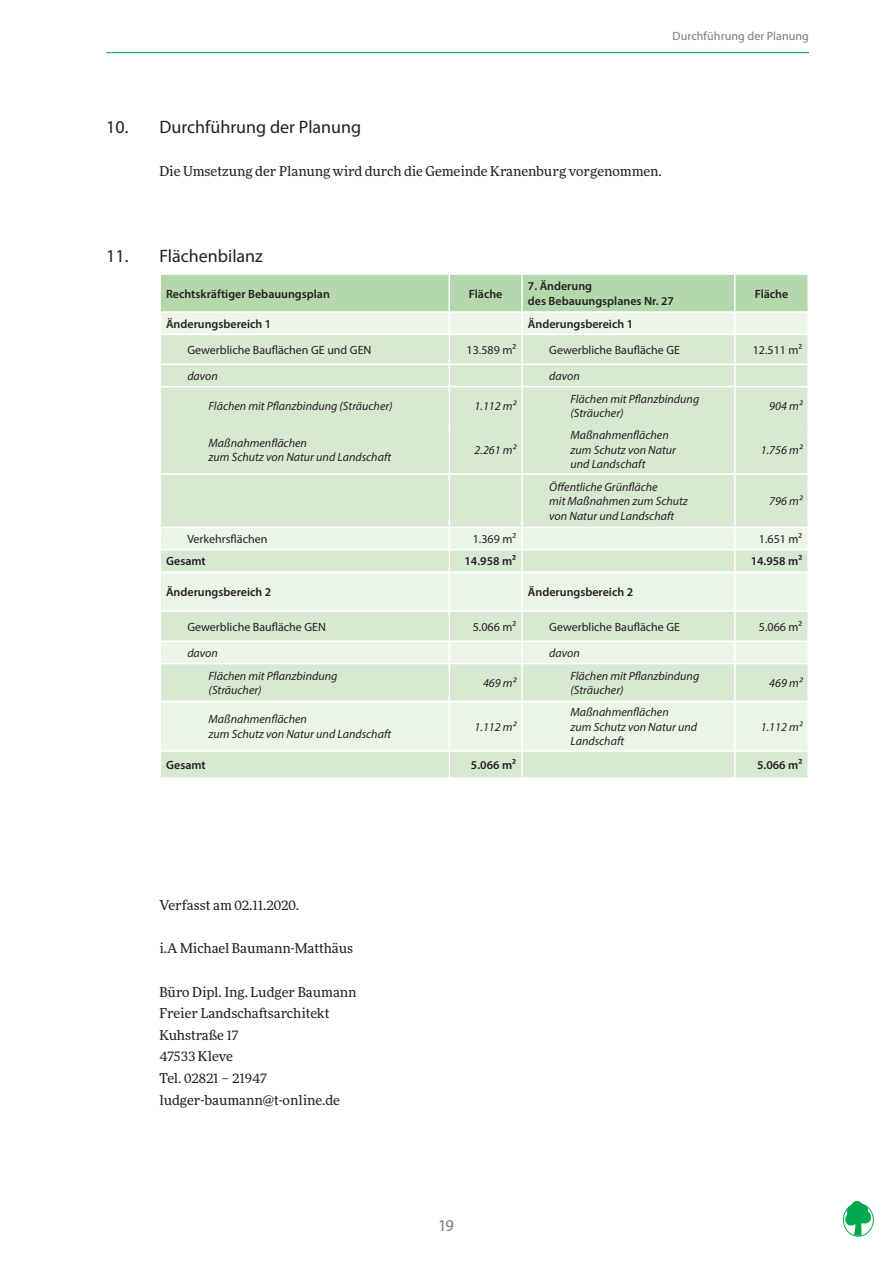
<style>
.page{position:relative;width:893px;height:1263px;background:#fff}
.page>*{position:absolute;margin:0;border:0;box-sizing:border-box;transform-origin:0 0}
.t1{font:18px "Myriad Pro";color:#231f20}
.t2{font:16.5px "Myriad Pro";color:#76787b}
.Fließtext{font:13.5px/21.6px "More Pro";color:#231f20}
.Tabellentext{font:italic 12px/14.4px "Myriad Pro";color:#231f20}
.Tabellentext-2{font:12px "Myriad Pro";color:#231f20}
.Tabellentext-3{font:600 12px "Myriad Pro";color:#231f20}
.Tabellenüberschrift{font:600 12px/14.4px "Myriad Pro";color:#231f20}
.t3{font:12px "Myriad Pro";letter-spacing:.005em;color:#76787b}
</style>
<div class="page">
<hr style="left:106px;top:52px;width:703px;height:1px;background:#009c33">
<svg style="left:845px;top:1201px;width:26px;height:35px"></svg>
<div style="left:843px;top:1203px;width:31px;height:33px;border:1px solid #00a84e;border-radius:50%"></div>
<svg style="left:161px;top:387px;width:646px;height:390px;background:#deecd9"></svg>
<svg style="left:161px;top:274px;width:647px;height:112px;background:#d2e6cc"></svg>
<hr style="left:448px;top:387px;width:2px;height:37px;background:#fff">
<hr style="left:521px;top:387px;width:2px;height:37px;background:#fff">
<hr style="left:734px;top:387px;width:1px;height:37px;background:#fff">
<hr style="left:448px;top:424px;width:2px;height:49px;background:#fff">
<hr style="left:521px;top:424px;width:2px;height:49px;background:#fff">
<hr style="left:734px;top:424px;width:1px;height:49px;background:#fff">
<hr style="left:161px;top:473px;width:288px;height:2px;background:#fff">
<hr style="left:449px;top:473px;width:73px;height:2px;background:#fff">
<hr style="left:448px;top:475px;width:2px;height:52px;background:#fff">
<hr style="left:522px;top:473px;width:213px;height:2px;background:#fff">
<hr style="left:521px;top:475px;width:2px;height:52px;background:#fff">
<hr style="left:735px;top:473px;width:72px;height:2px;background:#fff">
<hr style="left:734px;top:475px;width:1px;height:52px;background:#fff">
<hr style="left:161px;top:527px;width:288px;height:1px;background:#fff">
<hr style="left:449px;top:527px;width:73px;height:1px;background:#fff">
<hr style="left:448px;top:528px;width:2px;height:21px;background:#fff">
<hr style="left:522px;top:527px;width:213px;height:1px;background:#fff">
<hr style="left:521px;top:528px;width:2px;height:21px;background:#fff">
<hr style="left:735px;top:527px;width:72px;height:1px;background:#fff">
<hr style="left:161px;top:549px;width:288px;height:1px;background:#fff">
<hr style="left:449px;top:549px;width:73px;height:1px;background:#fff">
<hr style="left:448px;top:550px;width:2px;height:21px;background:#fff">
<hr style="left:522px;top:549px;width:213px;height:1px;background:#fff">
<hr style="left:521px;top:550px;width:2px;height:21px;background:#fff">
<hr style="left:735px;top:549px;width:72px;height:1px;background:#fff">
<svg style="left:734px;top:528px;width:1px;height:43px"></svg>
<hr style="left:161px;top:571px;width:288px;height:2px;background:#fff">
<hr style="left:449px;top:571px;width:73px;height:2px;background:#fff">
<hr style="left:448px;top:573px;width:2px;height:37px;background:#fff">
<hr style="left:522px;top:571px;width:213px;height:2px;background:#fff">
<hr style="left:521px;top:573px;width:2px;height:37px;background:#fff">
<hr style="left:735px;top:571px;width:72px;height:2px;background:#fff">
<hr style="left:734px;top:573px;width:1px;height:37px;background:#fff">
<hr style="left:161px;top:610px;width:288px;height:2px;background:#fff">
<hr style="left:449px;top:610px;width:73px;height:2px;background:#fff">
<hr style="left:448px;top:612px;width:2px;height:28px;background:#fff">
<hr style="left:522px;top:610px;width:213px;height:2px;background:#fff">
<hr style="left:521px;top:612px;width:2px;height:28px;background:#fff">
<hr style="left:735px;top:610px;width:72px;height:2px;background:#fff">
<hr style="left:161px;top:640px;width:288px;height:2px;background:#fff">
<hr style="left:449px;top:640px;width:73px;height:2px;background:#fff">
<hr style="left:448px;top:642px;width:2px;height:21px;background:#fff">
<hr style="left:522px;top:640px;width:213px;height:2px;background:#fff">
<hr style="left:521px;top:642px;width:2px;height:21px;background:#fff">
<hr style="left:735px;top:640px;width:72px;height:2px;background:#fff">
<svg style="left:734px;top:612px;width:1px;height:51px"></svg>
<hr style="left:161px;top:663px;width:288px;height:1px;background:#fff">
<hr style="left:449px;top:663px;width:73px;height:1px;background:#fff">
<hr style="left:448px;top:664px;width:2px;height:37px;background:#fff">
<hr style="left:522px;top:663px;width:213px;height:1px;background:#fff">
<hr style="left:521px;top:664px;width:2px;height:37px;background:#fff">
<hr style="left:735px;top:663px;width:72px;height:1px;background:#fff">
<hr style="left:734px;top:664px;width:1px;height:37px;background:#fff">
<hr style="left:161px;top:701px;width:288px;height:1px;background:#fff">
<hr style="left:449px;top:701px;width:73px;height:1px;background:#fff">
<hr style="left:448px;top:702px;width:2px;height:48px;background:#fff">
<hr style="left:522px;top:701px;width:213px;height:1px;background:#fff">
<hr style="left:521px;top:702px;width:2px;height:48px;background:#fff">
<hr style="left:735px;top:701px;width:72px;height:1px;background:#fff">
<hr style="left:734px;top:702px;width:1px;height:48px;background:#fff">
<hr style="left:161px;top:750px;width:288px;height:2px;background:#fff">
<hr style="left:449px;top:750px;width:73px;height:2px;background:#fff">
<hr style="left:448px;top:752px;width:2px;height:25px;background:#fff">
<hr style="left:522px;top:750px;width:213px;height:2px;background:#fff">
<hr style="left:521px;top:752px;width:2px;height:25px;background:#fff">
<hr style="left:735px;top:750px;width:72px;height:2px;background:#fff">
<svg style="left:734px;top:752px;width:1px;height:25px"></svg>
<p class="t3" style="left:673px;top:28px;width:138px">Durchführung der Planung</p>
<p class="t1" style="left:106px;top:115px;width:256px">10. Durchführung der Planung</p>
<p class="Fließtext" style="left:159px;top:159px;width:504px">Die Umsetzung der Planung wird durch die Gemeinde Kranenburg vorgenommen.</p>
<p class="t1" style="left:106px;top:245px;width:158px">11. Flächenbilanz</p>
<p class="Tabellenüberschrift" style="left:166px;top:286px;width:165px">Rechtskräftiger Bebauungsplan</p>
<p class="Tabellenüberschrift" style="left:469px;top:286px;width:35px">Fläche</p>
<p class="Tabellenüberschrift" style="left:528px;top:279px;width:148px">7. Änderung<br>des Bebauungsplanes Nr. 27</p>
<p class="Tabellenüberschrift" style="left:755px;top:286px;width:35px">Fläche</p>
<p class="Tabellentext-3" style="left:166px;top:316px;width:107px">Änderungsbereich 1</p>
<p class="Tabellentext-3" style="left:528px;top:316px;width:107px">Änderungsbereich 1</p>
<p class="Tabellentext-2" style="left:187px;top:342px;width:186px">Gewerbliche Bauflächen GE und GEN</p>
<p class="Tabellentext-2" style="left:467px;top:342px;width:51px">13.589 m²</p>
<p class="Tabellentext-2" style="left:549px;top:342px;width:132px">Gewerbliche Baufläche GE</p>
<p class="Tabellentext-2" style="left:753px;top:342px;width:51px">12.511 m²</p>
<p class="Tabellentext" style="left:187px;top:369px;width:32px">davon</p>
<p class="Tabellentext" style="left:549px;top:369px;width:32px">davon</p>
<p class="Tabellentext" style="left:209px;top:399px;width:186px">Flächen mit Pflanzbindung (Sträucher)</p>
<p class="Tabellentext" style="left:475px;top:399px;width:43px">1.112 m²</p>
<p class="Tabellentext" style="left:570px;top:391px;width:130px">Flächen mit Pflanzbindung (Sträucher)</p>
<p class="Tabellentext" style="left:769px;top:399px;width:35px">904 m²</p>
<p class="Tabellentext" style="left:209px;top:435px;width:184px">Maßnahmenflächen<br>zum Schutz von Natur und Landschaft</p>
<p class="Tabellentext" style="left:475px;top:442px;width:43px">2.261 m²</p>
<p class="Tabellentext" style="left:570px;top:428px;width:107px">Maßnahmenflächen zum Schutz von Natur und Landschaft</p>
<p class="Tabellentext" style="left:761px;top:442px;width:43px">1.756 m²</p>
<p class="Tabellentext" style="left:549px;top:479px;width:140px">Öffentliche Grünfläche<br>mit Maßnahmen zum Schutz von Natur und Landschaft</p>
<p class="Tabellentext" style="left:769px;top:494px;width:35px">796 m²</p>
<p class="Tabellentext-2" style="left:187px;top:532px;width:82px">Verkehrsflächen</p>
<p class="Tabellentext-2" style="left:473px;top:532px;width:45px">1.369 m²</p>
<p class="Tabellentext-2" style="left:759px;top:532px;width:45px">1.651 m²</p>
<p class="Tabellentext-3" style="left:166px;top:554px;width:41px">Gesamt</p>
<p class="Tabellentext-3" style="left:465px;top:554px;width:53px">14.958 m²</p>
<p class="Tabellentext-3" style="left:751px;top:554px;width:53px">14.958 m²</p>
<p class="Tabellentext-3" style="left:166px;top:584px;width:107px">Änderungsbereich 2</p>
<p class="Tabellentext-3" style="left:528px;top:584px;width:107px">Änderungsbereich 2</p>
<p class="Tabellentext-2" style="left:187px;top:619px;width:140px">Gewerbliche Baufläche GEN</p>
<p class="Tabellentext-2" style="left:473px;top:619px;width:45px">5.066 m²</p>
<p class="Tabellentext-2" style="left:549px;top:619px;width:132px">Gewerbliche Baufläche GE</p>
<p class="Tabellentext-2" style="left:759px;top:619px;width:45px">5.066 m²</p>
<p class="Tabellentext" style="left:187px;top:645px;width:32px">davon</p>
<p class="Tabellentext" style="left:549px;top:645px;width:32px">davon</p>
<p class="Tabellentext" style="left:209px;top:668px;width:130px">Flächen mit Pflanzbindung (Sträucher)</p>
<p class="Tabellentext" style="left:483px;top:675px;width:35px">469 m²</p>
<p class="Tabellentext" style="left:570px;top:668px;width:130px">Flächen mit Pflanzbindung (Sträucher)</p>
<p class="Tabellentext" style="left:769px;top:675px;width:35px">469 m²</p>
<p class="Tabellentext" style="left:209px;top:712px;width:184px">Maßnahmenflächen<br>zum Schutz von Natur und Landschaft</p>
<p class="Tabellentext" style="left:475px;top:719px;width:43px">1.112 m²</p>
<p class="Tabellentext" style="left:570px;top:705px;width:128px">Maßnahmenflächen<br>zum Schutz von Natur und<br>Landschaft</p>
<p class="Tabellentext" style="left:761px;top:719px;width:43px">1.112 m²</p>
<p class="Tabellentext-3" style="left:166px;top:757px;width:41px">Gesamt</p>
<p class="Tabellentext-3" style="left:471px;top:757px;width:47px">5.066 m²</p>
<p class="Tabellentext-3" style="left:757px;top:757px;width:47px">5.066 m²</p>
<p class="Fließtext" style="left:159px;top:894px;width:141px">Verfasst am 02.11.2020.</p>
<p class="Fließtext" style="left:159px;top:937px;width:195px">i.A Michael Baumann-Matthäus</p>
<p class="Fließtext" style="left:159px;top:980px;width:199px">Büro Dipl. Ing. Ludger Baumann<br>Freier Landschaftsarchitekt<br>Kuhstraße 17<br>47533 Kleve<br>Tel. 02821 – 21947 ludger-baumann@t-online.de</p>
<h2 class="t2" style="left:438px;top:1215px;width:17px">19</h2>
</div>
